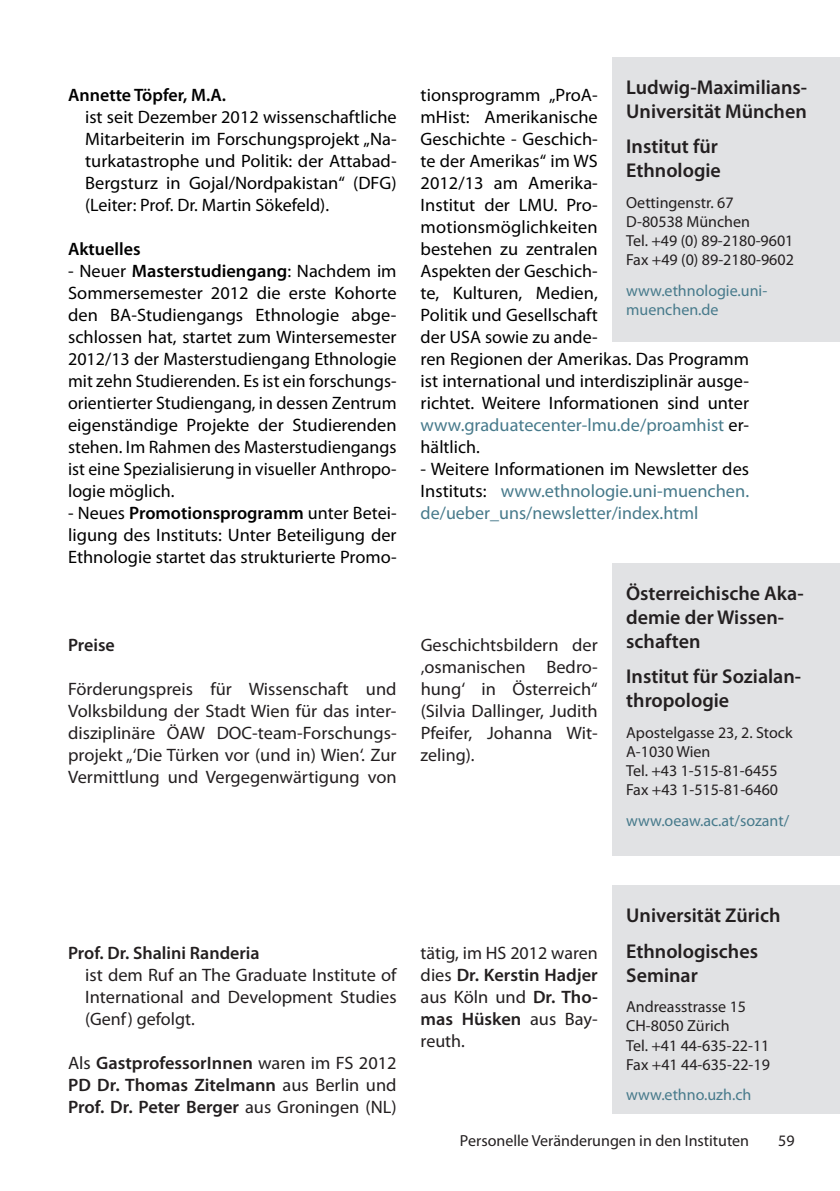
<style>
.page{position:relative;width:840px;height:1191px;background:#fff}
.page>*{position:absolute;margin:0;border:0;box-sizing:border-box;transform-origin:0 0}
.t1{font:600 20px/24px "Myriad Pro";color:#231f20}
.t2{font:18px/22px "Myriad Pro";color:#000;text-align:justify}
.t3{font:18px/22px "Myriad Pro";color:#231f20;text-align:justify}
.t4{font:600 18px/22px "Myriad Pro";color:#231f20;text-align:justify}
.t5{font:18px/22px "Myriad Pro";color:#477a8b;text-align:justify}
.t6{font:600 18px "Myriad Pro";color:#000}
.t7{font:16px/19.2px "Myriad Pro";color:#231f20}
.t8{font:16px/19.2px "Myriad Pro";color:#477a8b}
.s1{font-weight:600}
.s2{color:#477a8b}
.s3{color:#000}
.s4{font-weight:400}
</style>
<div class="page">
<div style="left:612px;top:563px;width:227px;height:292px;background:#e1e2e4"></div>
<div style="left:612px;top:885px;width:227px;height:228px;background:#e1e2e4"></div>
<div style="left:612px;top:57px;width:227px;height:285px;background:#e1e2e4"></div>
<p class="t6" style="left:68px;top:83px;width:159px">Annette Töpfer, M.A.</p>
<p class="t2" style="left:85px;top:105px;width:313px">ist seit Dezember 2012 wissenschaftliche Mitarbeiterin im Forschungsprojekt „Na&shy;turkatastrophe und Politik: der Attabad-Bergsturz in Gojal/Nordpakistan“ (DFG) (Leiter: Prof. Dr. Martin Sökefeld).</p>
<p class="t6" style="left:68px;top:237px;width:74px">Aktuelles</p>
<p class="t2" style="left:68px;top:259px;width:330px">- Neuer <span class="s1">Masterstudiengang</span>: Nachdem im Sommersemester 2012 die erste Kohorte den BA-Studiengangs Ethnologie abge&shy;schlossen hat, startet zum Wintersemester 2012/13 der Masterstudiengang Ethnologie mit zehn Studierenden. Es ist ein forschungs&shy;orientierter Studiengang, in dessen Zentrum eigenständige Projekte der Studierenden stehen. Im Rahmen des Masterstudiengangs ist eine Spezialisierung in visueller Anthropo&shy;logie möglich.</p>
<p class="t2" style="left:68px;top:501px;width:330px">- Neues <span class="s1">Promotionsprogramm</span> unter Betei&shy;ligung des Instituts: Unter Beteiligung der Ethnologie startet das strukturierte Promo-</p>
<p class="t4" style="left:68px;top:633px;width:48px">Preise</p>
<p class="t3" style="left:68px;top:677px;width:330px">Förderungspreis für Wissenschaft und Volksbildung der Stadt Wien für das inter&shy;disziplinäre ÖAW DOC-team-Forschungs&shy;projekt „‘Die Türken vor (und in) Wien‘. Zur Vermittlung und Vergegenwärtigung von</p>
<p class="t1" style="left:626px;top:74px;width:182px">Ludwig-Maximilians-<br>Universität München</p>
<p class="t1" style="left:626px;top:134px;width:96px">Institut für<br>Ethnologie</p>
<p class="t7" style="left:626px;top:192px;width:169px">Oettingenstr. 67<br>D-80538 München<br>Tel. +49 (0) 89-2180-9601<br>Fax +49 (0) 89-2180-9602</p>
<p class="t8" style="left:626px;top:280px;width:142px">www.ethnologie.uni&shy;muenchen.de</p>
<p class="t2" style="left:420px;top:83px;width:330px;text-align:left">tionsprogramm „ProA-<br>mHist: Amerikanische<br>Geschichte - Geschich-<br>te der Amerikas“ im WS<br>2012/13 am Amerika-<br>Institut der LMU. Pro&shy;motionsmöglichkeiten<br>bestehen zu zentralen<br>Aspekten der Geschich-<br>te, Kulturen, Medien,<br>Politik und Gesellschaft<br>der USA sowie zu ande-<br>ren Regionen der Amerikas. Das Programm ist international und interdisziplinär ausge&shy;richtet. Weitere Informationen sind unter <span class="s2">www.graduatecenter-lmu.de/proamhist</span> er&shy;hältlich.</p>
<p class="t5" style="left:420px;top:457px;width:330px"><span class="s3">- Weitere Informationen im Newsletter des Instituts:</span> www.ethnologie.uni-muenchen. de/ueber_uns/newsletter/index.html</p>
<p class="t3" style="left:420px;top:633px;width:178px">Geschichtsbildern der ‚osmanischen Bedro&shy;hung‘ in Österreich“ (Silvia Dallinger, Judith Pfeifer, Johanna Wit&shy;zeling).</p>
<p class="t1" style="left:626px;top:580px;width:179px">Österreichische Aka&shy;demie der Wissen&shy;schaften</p>
<p class="t1" style="left:626px;top:664px;width:176px">Institut für Sozialan&shy;thropologie</p>
<p class="t7" style="left:626px;top:722px;width:168px">Apostelgasse 23, 2. Stock<br>A-1030 Wien<br>Tel. +43 1-515-81-6455<br>Fax +43 1-515-81-6460</p>
<p class="t8" style="left:626px;top:810px;width:164px">www.oeaw.ac.at/sozant/</p>
<p class="t4" style="left:68px;top:941px;width:193px">Prof. Dr. Shalini Randeria</p>
<p class="t3" style="left:85px;top:963px;width:313px">ist dem Ruf an The Graduate Institute of International and Development Studies (Genf) gefolgt.</p>
<p class="t4" style="left:68px;top:1051px;width:330px"><span class="s4">Als</span> GastprofessorInnen <span class="s4">waren im FS 2012<br></span>PD Dr. Thomas Zitelmann <span class="s4">aus Berlin und </span>Prof. Dr. Peter Berger <span class="s4">aus Groningen (NL)</span></p>
<p class="t3" style="left:420px;top:941px;width:178px">tätig, im HS 2012 waren dies <span class="s1">Dr. Kerstin Hadjer </span>aus Köln und <span class="s1">Dr. Tho&shy;mas Hüsken</span> aus Bay&shy;reuth.</p>
<p class="t1" style="left:626px;top:897px;width:156px;line-height:35.4px">Universität Zürich<br>Ethnologisches</p>
<p class="t1" style="left:626px;top:962px;width:73px">Seminar</p>
<p class="t7" style="left:626px;top:997px;width:145px">Andreasstrasse 15<br>CH-8050 Zürich<br>Tel. +41 44-635-22-11<br>Fax +41 44-635-22-19</p>
<p class="t8" style="left:626px;top:1085px;width:127px">www.ethno.uzh.ch</p>
<p class="t7" style="left:459px;top:1131px;width:290px">Personelle Veränderungen in den Instituten</p>
<p class="t7" style="left:777px;top:1131px;width:18px">59</p>
</div>
